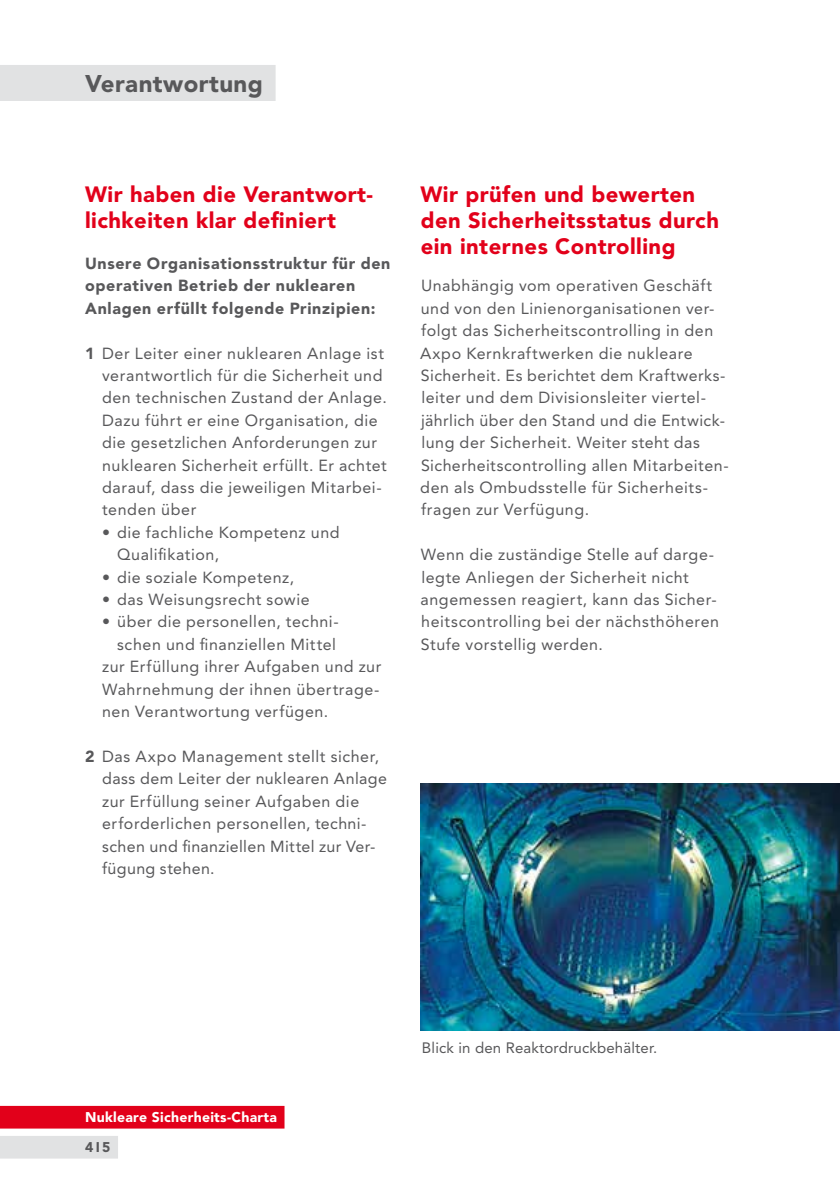
<style>
.page{position:relative;width:840px;height:1191px;background:#fff}
.page>*{position:absolute;margin:0;border:0;box-sizing:border-box;transform-origin:0 0}
.t1{font:900 24px "Avenir";letter-spacing:.02em;color:#58585a}
.t2{font:900 22px/26px "Avenir";letter-spacing:.02em;color:#e2001a}
.t3{font:16px/22.4px "Avenir";letter-spacing:.035em;color:#58585a}
.t4{font:900 16px/22.4px "Avenir";letter-spacing:.04em;color:#58585a}
.t5{font:15px "Avenir";letter-spacing:.01em;color:#58585a}
.t6{font:900 14px "Avenir";letter-spacing:.02em;color:#fff}
.t7{font:900 14px "Avenir";color:#58585a}
.s1{font-weight:900}
</style>
<div class="page">
<img style="left:420px;top:783px;width:419px;height:247px">
<div style="left:0;top:1105px;width:284px;height:23px;background:#e2001a"></div>
<div style="left:0;top:1135px;width:118px;height:23px;background:#e1e2e3"></div>
<div style="left:0;top:65px;width:275px;height:36px;background:#e1e2e3"></div>
<h1 class="t1" style="left:85px;top:69px;width:179px">Verantwortung</h1>
<h2 class="t2" style="left:85px;top:181px;width:289px">Wir haben die Verantwort&shy;lichkeiten klar definiert</h2>
<p class="t4" style="left:85px;top:252px;width:306px">Unsere Organisationsstruktur für den operativen Betrieb der nuklearen<br>Anlagen erfüllt folgende Prinzipien:</p>
<p class="t3" style="left:102px;top:342px;width:286px;text-indent:-17px"><span class="s1">1</span> Der Leiter einer nuklearen Anlage ist verantwortlich für die Sicherheit und den technischen Zustand der Anlage.<br>Dazu führt er eine Organisation, die die gesetzlichen Anforderungen zur nuklearen Sicherheit erfüllt. Er achtet darauf, dass die jeweiligen Mitarbei&shy;tenden über</p>
<p class="t3" style="left:117px;top:521px;width:224px;text-indent:-15px">• die fachliche Kompetenz und<br>Qualifikation,</p>
<p class="t3" style="left:102px;top:566px;width:193px">• die soziale Kompetenz,</p>
<p class="t3" style="left:102px;top:588px;width:209px">• das Weisungsrecht sowie</p>
<p class="t3" style="left:102px;top:610px;width:238px">• über die personellen, techni-</p>
<p class="t3" style="left:117px;top:633px;width:220px">schen und finanziellen Mittel</p>
<p class="t3" style="left:102px;top:655px;width:280px">zur Erfüllung ihrer Aufgaben und zur</p>
<p class="t3" style="left:102px;top:678px;width:279px">Wahrnehmung der ihnen übertrage-</p>
<p class="t3" style="left:102px;top:700px;width:227px">nen Verantwortung verfügen.</p>
<p class="t3" style="left:102px;top:745px;width:286px;text-indent:-17px"><span class="s1">2</span> Das Axpo Management stellt sicher, dass dem Leiter der nuklearen Anlage zur Erfüllung seiner Aufgaben die erforderlichen personellen, techni&shy;schen und finanziellen Mittel zur Ver&shy;fügung stehen.</p>
<h2 class="t2" style="left:420px;top:181px;width:300px">Wir prüfen und bewerten den Sicherheitsstatus durch ein internes Controlling</h2>
<p class="t3" style="left:420px;top:274px;width:310px">Unabhängig vom operativen Geschäft und von den Linienorganisationen ver&shy;folgt das Sicherheitscontrolling in den Axpo Kernkraftwerken die nukleare Sicherheit. Es berichtet dem Kraftwerks&shy;leiter und dem Divisionsleiter viertel&shy;jährlich über den Stand und die Entwick&shy;lung der Sicherheit. Weiter steht das Sicherheitscontrolling allen Mitarbeiten&shy;den als Ombudsstelle für Sicherheits&shy;fragen zur Verfügung.</p>
<p class="t3" style="left:420px;top:543px;width:300px">Wenn die zuständige Stelle auf darge&shy;legte Anliegen der Sicherheit nicht angemessen reagiert, kann das Sicher&shy;heitscontrolling bei der nächsthöheren Stufe vorstellig werden.</p>
<p class="t6" style="left:85px;top:1108px;width:193px">Nukleare Sicherheits-Charta</p>
<p class="t7" style="left:85px;top:1138px;width:27px">4I5</p>
<p class="t5" style="left:422px;top:1039px;width:237px">Blick in den Reaktordruckbehälter.</p>
</div>
